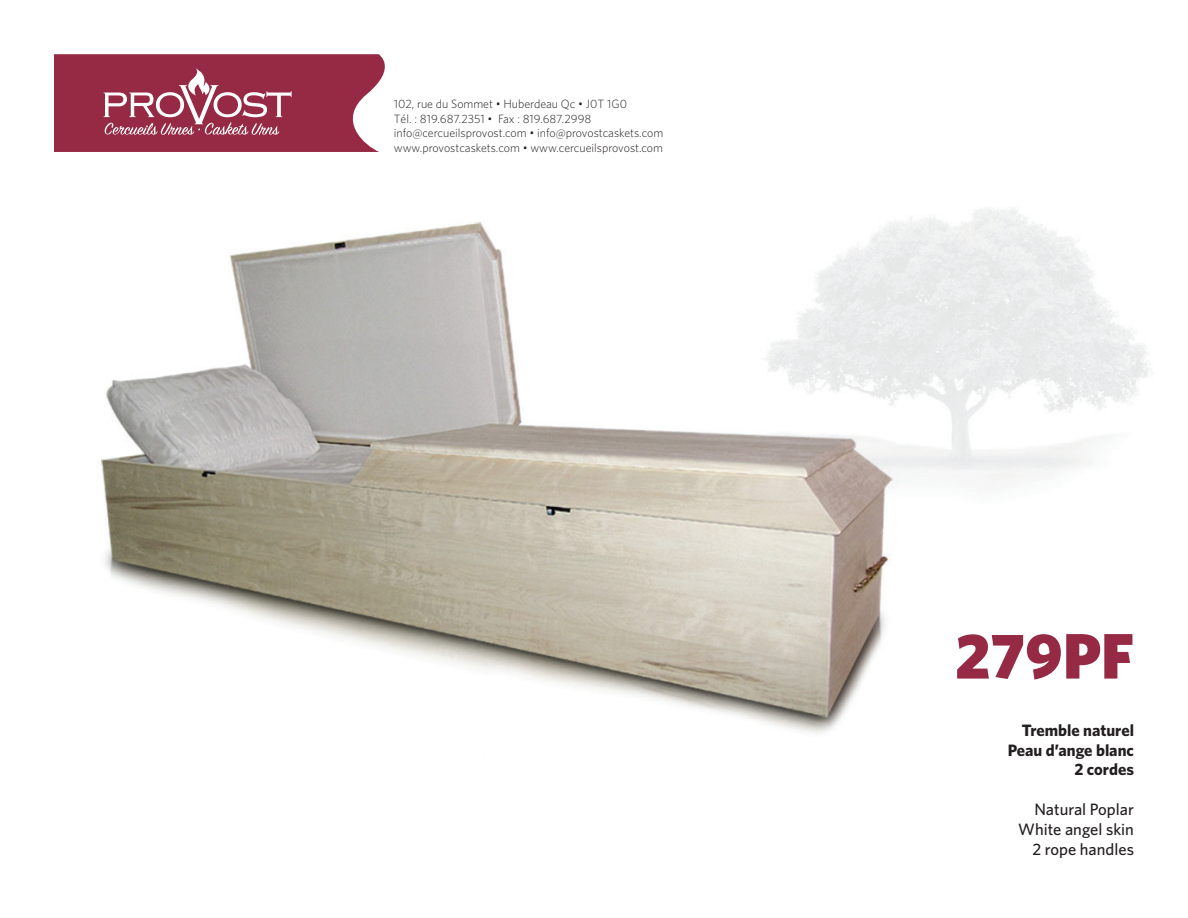
<style>
.page{position:relative;width:1188px;height:918px;background:#fff}
.page>*{position:absolute;margin:0;border:0;box-sizing:border-box;transform-origin:0 0}
.t1{font:900 64.5px "Whitney";color:#962a45}
.t2{font:500 16.5px/19.8px "Whitney";color:#231f20;text-align:right}
.t3{font:700 16.5px/19.8px "Whitney";color:#231f20;text-align:right}
.t4{font:300 12px/14.4px "Whitney";color:#231f20}
</style>
<div class="page">
<img style="left:101px;top:208px;width:1052px;height:526px">
<svg style="left:54px;top:54px;width:331px;height:98px;background:#a4465e"></svg>
<p class="t4" style="left:394px;top:97px;width:271px">102, rue du Sommet • Huberdeau Qc • J0T 1G0<br>Tél. : 819.687.2351 • Fax : 819.687.2998 info@cercueilsprovost.com • info@provostcaskets.com www.provostcaskets.com • www.cercueilsprovost.com</p>
<h1 class="t1" style="left:955px;top:617px;width:181px">279PF</h1>
<h2 class="t3" style="left:1008px;top:720px;width:128px">Tremble naturel<br>Peau d’ange blanc<br>2 cordes</h2>
<h2 class="t2" style="left:1018px;top:799px;width:117px">Natural Poplar<br>White angel skin<br>2 rope handles</h2>
</div>
